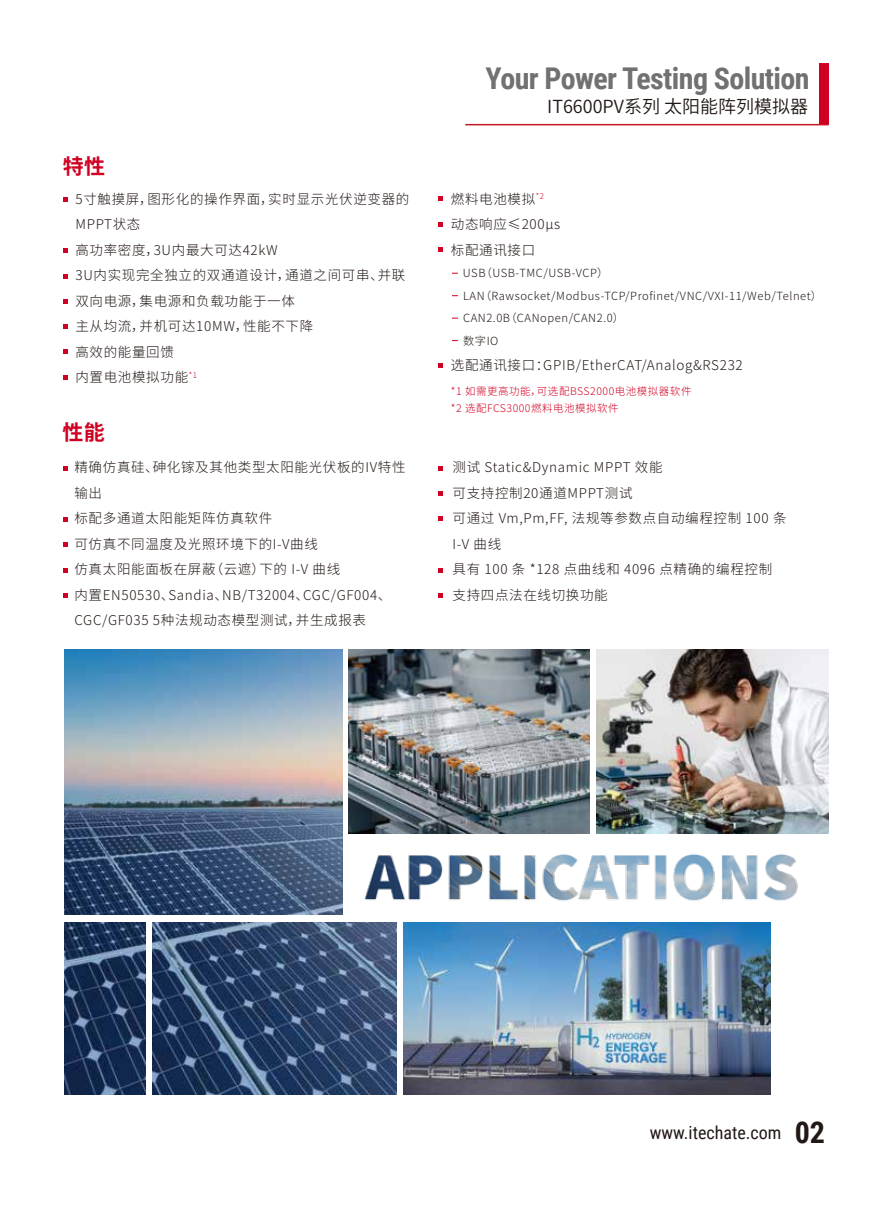
<style>
.page{position:relative;width:893px;height:1212px;background:#fff}
.page>*{position:absolute;margin:0;border:0;box-sizing:border-box;transform-origin:0 0}
.t1{font:700 30px "Roboto Condensed";letter-spacing:-.02em;color:#727171}
.t2{font:700 21px "Source Han Sans CN";color:#cf0022}
.t3{font:18px "Source Han Sans CN";color:#221815}
.t4{font:18px "Roboto Condensed";color:#221815}
.t5{font:300 13.5px/25.5px "Source Han Sans CN";letter-spacing:.05em;color:#221815}
.t6{font:300 11.25px/22.5px "Source Han Sans CN";letter-spacing:.05em;color:#221815}
.t7{font:300 10.5px/16.5px "Source Han Sans CN";letter-spacing:.05em;color:#cf0022}
.s1{font-weight:700;font-size:30px}
</style>
<div class="page">
<div style="left:819px;top:63px;width:9px;height:62px;background:#cf0022"></div>
<hr style="left:465px;top:124px;width:363px;height:1px;background:#c31823">
<img style="left:673px;top:854px;width:125px;height:47px">
<svg style="left:63px;top:466px;width:4px;height:4px"></svg>
<svg style="left:439px;top:466px;width:4px;height:4px"></svg>
<svg style="left:439px;top:492px;width:4px;height:4px"></svg>
<svg style="left:63px;top:517px;width:4px;height:4px"></svg>
<svg style="left:63px;top:543px;width:4px;height:4px"></svg>
<svg style="left:63px;top:568px;width:4px;height:4px"></svg>
<svg style="left:63px;top:594px;width:4px;height:4px"></svg>
<svg style="left:439px;top:516px;width:4px;height:4px"></svg>
<svg style="left:439px;top:568px;width:4px;height:4px"></svg>
<svg style="left:439px;top:594px;width:4px;height:4px"></svg>
<img style="left:673px;top:922px;width:97px;height:173px">
<img style="left:673px;top:650px;width:155px;height:183px">
<svg style="left:63px;top:198px;width:4px;height:4px"></svg>
<svg style="left:63px;top:249px;width:4px;height:4px"></svg>
<svg style="left:63px;top:274px;width:4px;height:4px"></svg>
<svg style="left:63px;top:299px;width:4px;height:4px"></svg>
<svg style="left:63px;top:325px;width:4px;height:4px"></svg>
<svg style="left:63px;top:350px;width:4px;height:4px"></svg>
<svg style="left:63px;top:375px;width:4px;height:4px"></svg>
<svg style="left:439px;top:222px;width:4px;height:4px"></svg>
<svg style="left:439px;top:196px;width:4px;height:4px"></svg>
<svg style="left:439px;top:248px;width:4px;height:4px"></svg>
<svg style="left:439px;top:363px;width:4px;height:4px"></svg>
<img style="left:64px;top:649px;width:609px;height:446px">
<h1 class="t1" style="left:486px;top:57px;width:325px">Your Power Testing Solution</h1>
<h3 class="t3" style="left:547px;top:96px;width:262px">IT6600PV系列 太阳能阵列模拟器</h3>
<h2 class="t2" style="left:63px;top:154px;width:44px">特性</h2>
<p class="t5" style="left:75px;top:186px;width:335px">5寸触摸屏，图形化的操作界面，实时显示光伏逆变器的<br>MPPT状态<br>高功率密度，3U内最大可达42kW<br>3U内实现完全独立的双通道设计，通道之间可串、并联双向电源，集电源和负载功能于一体<br>主从均流，并机可达10MW，性能不下降<br>高效的能量回馈<br>内置电池模拟功能<sup>*1</sup></p>
<p class="t5" style="left:451px;top:186px;width:111px">燃料电池模拟<sup>*2</sup>动态响应≤200μs标配通讯接口</p>
<p class="t6" style="left:463px;top:262px;width:361px">USB（USB-TMC/USB-VCP）<br>LAN（Rawsocket/Modbus-TCP/Profinet/VNC/VXI-11/Web/Telnet）<br>CAN2.0B（CANopen/CAN2.0）<br>数字IO</p>
<p class="t5" style="left:451px;top:353px;width:293px">选配通讯接口：GPIB/EtherCAT/Analog&amp;RS232</p>
<p class="t7" style="left:451px;top:384px;width:242px">*1 如需更高功能，可选配BSS2000电池模拟器软件*2 选配FCS3000燃料电池模拟软件</p>
<h2 class="t2" style="left:62px;top:421px;width:44px">性能</h2>
<p class="t5" style="left:74px;top:455px;width:333px">精确仿真硅、砷化镓及其他类型太阳能光伏板的IV特性输出<br>标配多通道太阳能矩阵仿真软件<br>可仿真不同温度及光照环境下的I-V曲线<br>仿真太阳能面板在屏蔽（云遮）下的 I-V 曲线<br>内置EN50530、Sandia、NB/T32004、CGC/GF004、<br>CGC/GF035 5种法规动态模型测试，并生成报表</p>
<p class="t5" style="left:452px;top:455px;width:335px">测试 Static&amp;Dynamic MPPT 效能<br>可支持控制20通道MPPT测试<br>可通过 Vm,Pm,FF, 法规等参数点自动编程控制 100 条<br>I-V 曲线<br>具有 100 条 *128 点曲线和 4096 点精确的编程控制支持四点法在线切换功能</p>
<h3 class="t4" style="left:650px;top:1120px;width:177px">www.itechate.com <span class="s1">02</span></h3>
</div>
